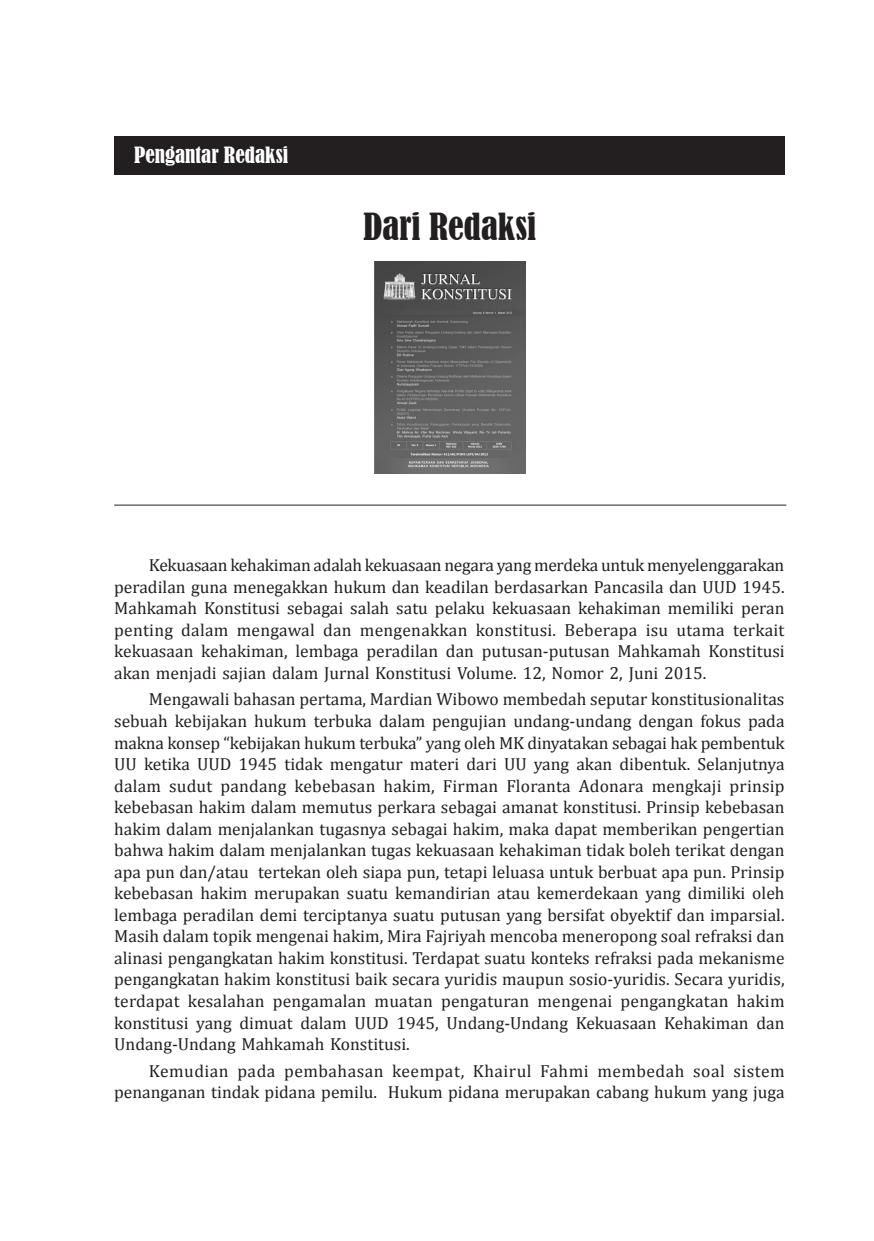
<style>
.page{position:relative;width:874px;height:1241px;background:#fff}
.page>*{position:absolute;margin:0;border:0;box-sizing:border-box;transform-origin:0 0}
.t1{font:condensed 35px "Bernard";color:#231f20}
.t2{font:condensed 21px "Bernard";color:#fff}
.t3{font:17.5px/21.5px "Cambria";color:#231f20;text-align:justify}
</style>
<div class="page">
<hr style="left:114px;top:504px;width:671px;height:1px;background:#231f20">
<img style="left:374px;top:261px;width:151px;height:212px">
<div style="left:114px;top:136px;width:670px;height:38px;background:#231f20"></div>
<p class="t2" style="left:134px;top:143px;width:155px">Pengantar Redaksi</p>
<p class="t1" style="left:363px;top:206px;width:174px">Dari Redaksi</p>
<p class="t3" style="left:114px;top:554px;width:671px;text-indent:35px">Kekuasaan kehakiman adalah kekuasaan negara yang merdeka untuk menyelenggarakan peradilan guna menegakkan hukum dan keadilan berdasarkan Pancasila dan UUD 1945.<br>Mahkamah Konstitusi sebagai salah satu pelaku kekuasaan kehakiman memiliki peran penting dalam mengawal dan mengenakkan konstitusi. Beberapa isu utama terkait kekuasaan kehakiman, lembaga peradilan dan putusan-putusan Mahkamah Konstitusi akan menjadi sajian dalam Jurnal Konstitusi Volume. 12, Nomor 2, Juni 2015.</p>
<p class="t3" style="left:114px;top:688px;width:671px;text-indent:35px">Mengawali bahasan pertama, Mardian Wibowo membedah seputar konstitusionalitas sebuah kebijakan hukum terbuka dalam pengujian undang-undang dengan fokus pada makna konsep “kebijakan hukum terbuka” yang oleh MK dinyatakan sebagai hak pembentuk UU ketika UUD 1945 tidak mengatur materi dari UU yang akan dibentuk. Selanjutnya dalam sudut pandang kebebasan hakim, Firman Floranta Adonara mengkaji prinsip kebebasan hakim dalam memutus perkara sebagai amanat konstitusi. Prinsip kebebasan hakim dalam menjalankan tugasnya sebagai hakim, maka dapat memberikan pengertian bahwa hakim dalam menjalankan tugas kekuasaan kehakiman tidak boleh terikat dengan apa pun dan/atau tertekan oleh siapa pun, tetapi leluasa untuk berbuat apa pun. Prinsip kebebasan hakim merupakan suatu kemandirian atau kemerdekaan yang dimiliki oleh lembaga peradilan demi terciptanya suatu putusan yang bersifat obyektif dan imparsial.<br>Masih dalam topik mengenai hakim, Mira Fajriyah mencoba meneropong soal refraksi dan alinasi pengangkatan hakim konstitusi. Terdapat suatu konteks refraksi pada mekanisme pengangkatan hakim konstitusi baik secara yuridis maupun sosio-yuridis. Secara yuridis, terdapat kesalahan pengamalan muatan pengaturan mengenai pengangkatan hakim konstitusi yang dimuat dalam UUD 1945, Undang-Undang Kekuasaan Kehakiman dan Undang-Undang Mahkamah Konstitusi.</p>
<p class="t3" style="left:114px;top:1059px;width:671px;text-align:right">Kemudian pada pembahasan keempat, Khairul Fahmi membedah soal sistem penanganan tindak pidana pemilu. Hukum pidana merupakan cabang hukum yang juga</p>
</div>
